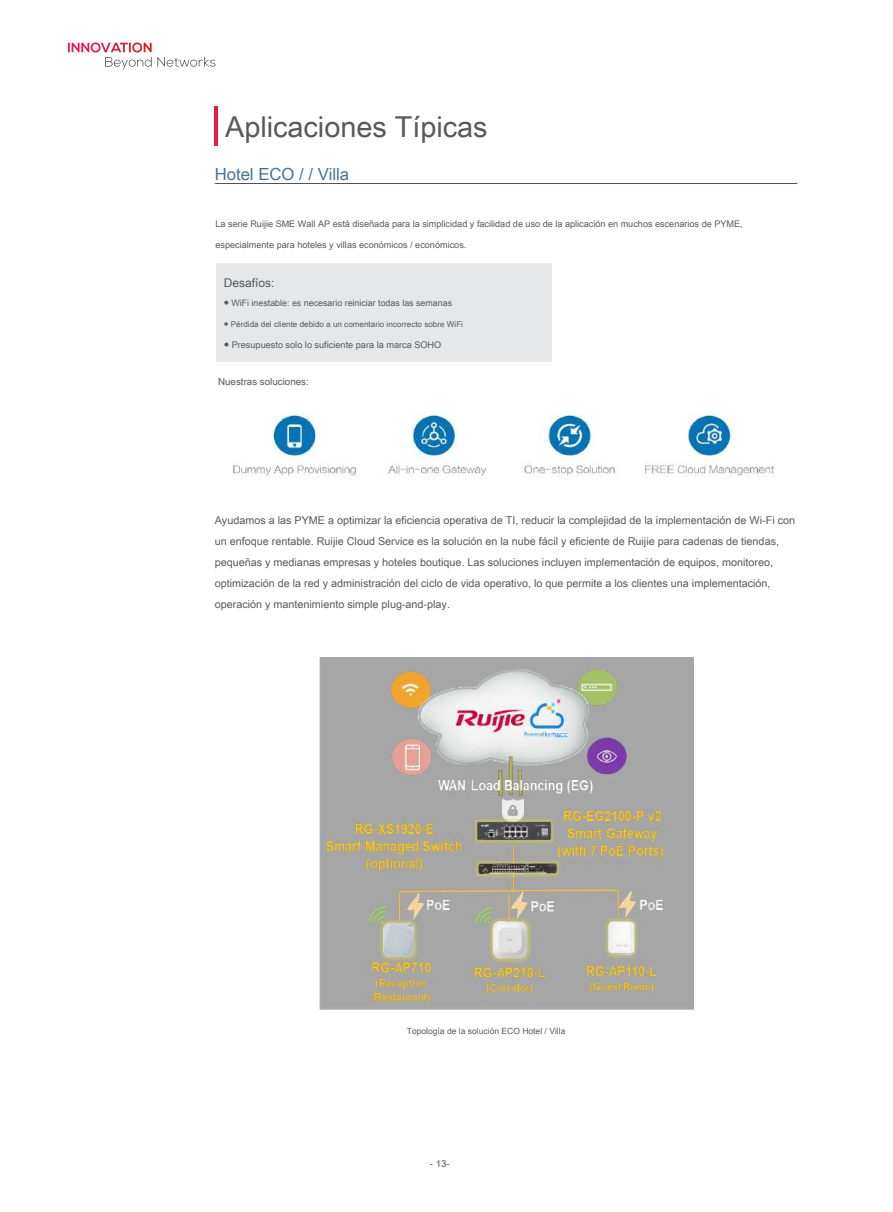
<style>
.page{position:relative;width:893px;height:1212px;background:#fff}
.page>*{position:absolute;margin:0;border:0;box-sizing:border-box;transform-origin:0 0}
.t1{font:28.8px "Arial Unicode MS";color:#58595b}
.t2{font:16.65px "Arial Unicode MS";color:#467098}
.t3{font:12px "Arial Unicode MS";color:#58595b}
.t4{font:10.8px/21px "Arial Unicode MS";color:#58595b}
.t5{font:9.75px "Arial Unicode MS";color:#58595b}
.t6{font:9.6px "Arial Unicode MS";color:#58595b}
.t7{font:9.15px "Arial Unicode MS";color:#58595b}
.t8{font:8.85px "Arial Unicode MS";color:#58595b}
.t9{font:8.55px "Arial Unicode MS";color:#58595b}
.t10{font:8.1px "Arial Unicode MS";color:#58595b}
</style>
<div class="page">
<svg style="left:68px;top:43px;width:148px;height:26px"></svg>
<hr style="left:215px;top:106px;width:3px;height:40px;background:#ed1846">
<img style="left:233px;top:414px;width:541px;height:63px">
<hr style="left:215px;top:183px;width:582px;height:1px;background:#505050">
<div style="left:216px;top:264px;width:336px;height:98px;background:#e6e7e8"></div>
<img style="left:319px;top:658px;width:374px;height:351px">
<h1 class="t1" style="left:225px;top:106px;width:264px">Aplicaciones Típicas</h1>
<h2 class="t2" style="left:215px;top:163px;width:136px">Hotel ECO / / Villa</h2>
<p class="t7" style="left:215px;top:217px;width:529px">La serie Ruijie SME Wall AP está diseñada para la simplicidad y facilidad de uso de la aplicación en muchos escenarios de PYME,</p>
<p class="t7" style="left:215px;top:238px;width:252px">especialmente para hoteles y villas económicos / económicos.</p>
<p class="t3" style="left:224px;top:274px;width:52px">Desafíos:</p>
<p class="t8" style="left:224px;top:297px;width:230px">● WiFi inestable: es necesario reiniciar todas las semanas</p>
<p class="t10" style="left:224px;top:319px;width:241px">● Pérdida del cliente debido a un comentario incorrecto sobre WiFi</p>
<p class="t7" style="left:224px;top:339px;width:219px">● Presupuesto solo lo suficiente para la marca SOHO</p>
<p class="t5" style="left:218px;top:374px;width:92px">Nuestras soluciones:</p>
<p class="t4" style="left:215px;top:509px;width:582px">Ayudamos a las PYME a optimizar la eficiencia operativa de TI, reducir la complejidad de la implementación de Wi-Fi con un enfoque rentable. Ruijie Cloud Service es la solución en la nube fácil y eficiente de Ruijie para cadenas de tiendas, pequeñas y medianas empresas y hoteles boutique. Las soluciones incluyen implementación de equipos, monitoreo, optimización de la red y administración del ciclo de vida operativo, lo que permite a los clientes una implementación, operación y mantenimiento simple plug-and-play.</p>
<p class="t9" style="left:407px;top:1025px;width:160px">Topología de la solución ECO Hotel / Villa</p>
<p class="t6" style="left:430px;top:1156px;width:21px">- 13-</p>
</div>
